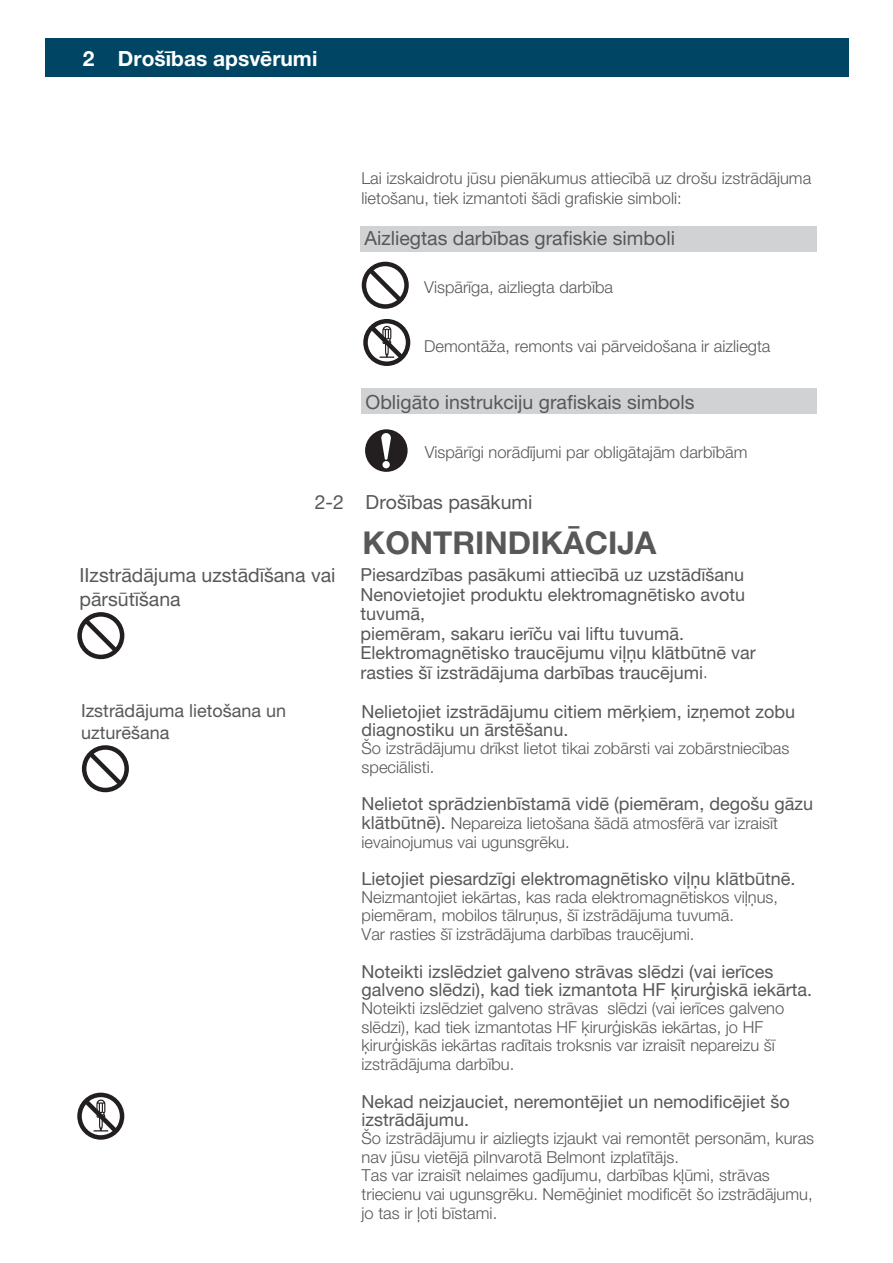
<style>
.page{position:relative;width:893px;height:1263px;background:#fff}
.page>*{position:absolute;margin:0;border:0;box-sizing:border-box;transform-origin:0 0}
.t1{font:700 31.5px "Helvetica Neue LT Pro";color:#57585a}
.t2{font:700 21px "Helvetica Neue LT Pro";color:#fff}
.t3{font:19.5px/23.4px "Helvetica Neue LT Pro";color:#57585a}
.t4{font:18px/19.5px "Helvetica Neue LT Pro";color:#57585a}
.t5{font:300 16.5px/18.8px "Helvetica Neue LT Pro";color:#57585a}
.s1{font-weight:300;font-size:16.5px}
.s2{font-weight:400;font-size:18px}
</style>
<div class="page">
<div style="left:45px;top:38px;width:803px;height:39px;background:#004563"></div>
<div style="left:362px;top:262px;width:47px;height:47px;border:4px solid #231f20;border-radius:50%"></div>
<svg style="left:364px;top:264px;width:43px;height:43px"></svg>
<div style="left:363px;top:319px;width:47px;height:47px;border:4px solid #231f20;border-radius:50%"></div>
<svg style="left:366px;top:321px;width:42px;height:43px"></svg>
<div style="left:365px;top:429px;width:43px;height:43px;background:#231f20;border-radius:50%"></div>
<svg style="left:381px;top:433px;width:10px;height:27px"></svg>
<div style="left:382px;top:461px;width:8px;height:7px;background:#fff;border-radius:50%"></div>
<div style="left:361px;top:226px;width:456px;height:25px;background:#d1d2d4"></div>
<div style="left:361px;top:388px;width:455px;height:25px;background:#d1d2d4"></div>
<div style="left:82px;top:745px;width:47px;height:47px;border:4px solid #231f20;border-radius:50%"></div>
<svg style="left:84px;top:747px;width:43px;height:43px"></svg>
<div style="left:77px;top:1093px;width:47px;height:47px;border:4px solid #231f20;border-radius:50%"></div>
<svg style="left:80px;top:1095px;width:42px;height:42px"></svg>
<div style="left:77px;top:612px;width:47px;height:47px;border:4px solid #231f20;border-radius:50%"></div>
<svg style="left:80px;top:614px;width:42px;height:43px"></svg>
<p class="t2" style="left:83px;top:46px;width:236px">2 Drošības apsvērumi</p>
<p class="t5" style="left:361px;top:168px;width:451px;line-height:19.8px">Lai izskaidrotu jūsu pienākumus attiecībā uz drošu izstrādājuma lietošanu, tiek izmantoti šādi grafiskie simboli:</p>
<p class="t3" style="left:364px;top:226px;width:312px">Aizliegtas darbības grafiskie simboli</p>
<p class="t5" style="left:424px;top:277px;width:190px">Vispārīga, aizliegta darbība</p>
<p class="t5" style="left:424px;top:337px;width:348px">Demontāža, remonts vai pārveidošana ir aizliegta</p>
<p class="t3" style="left:365px;top:389px;width:331px">Obligāto instrukciju grafiskais simbols</p>
<p class="t5" style="left:425px;top:442px;width:324px">Vispārīgi norādījumi par obligātajām darbībām</p>
<p class="t3" style="left:315px;top:490px;width:219px">2-2 Drošības pasākumi</p>
<h1 class="t1" style="left:363px;top:523px;width:295px">KONTRINDIKĀCIJA</h1>
<p class="t3" style="left:80px;top:563px;width:258px">IIzstrādājuma uzstādīšana vai pārsūtīšana</p>
<p class="t4" style="left:360px;top:564px;width:397px">Piesardzības pasākumi attiecībā uz uzstādīšanu Nenovietojiet produktu elektromagnētisko avotu tuvumā,<br>piemēram, sakaru ierīču vai liftu tuvumā.<br>Elektromagnētisko traucējumu viļņu klātbūtnē var rasties šī izstrādājuma darbības traucējumi<span class="s1">.</span></p>
<p class="t4" style="left:81px;top:699px;width:207px;line-height:21.6px">Izstrādājuma lietošana un uzturēšana</p>
<p class="t4" style="left:362px;top:701px;width:435px;line-height:18.8px">Nelietojiet izstrādājumu citiem mērķiem, izņemot zobu diagnostiku un ārstēšanu.</p>
<p class="t5" style="left:362px;top:738px;width:429px">Šo izstrādājumu drīkst lietot tikai zobārsti vai zobārstniecības speciālisti.</p>
<p class="t4" style="left:362px;top:793px;width:453px">Nelietot sprādzienbīstamā vidē (piemēram, degošu gāzu</p>
<p class="t5" style="left:362px;top:813px;width:418px"><span class="s2">klātbūtnē).</span> Nepareiza lietošana šādā atmosfērā var izraisīt ievainojumus vai ugunsgrēku.</p>
<p class="t4" style="left:362px;top:868px;width:435px">Lietojiet piesardzīgi elektromagnētisko viļņu klātbūtnē.</p>
<p class="t5" style="left:362px;top:887px;width:418px">Neizmantojiet iekārtas, kas rada elektromagnētiskos viļņus, piemēram, mobilos tālruņus, šī izstrādājuma tuvumā.<br>Var rasties šī izstrādājuma darbības traucējumi.</p>
<p class="t4" style="left:362px;top:961px;width:452px;line-height:18.8px">Noteikti izslēdziet galveno strāvas slēdzi (vai ierīces galveno slēdzi), kad tiek izmantota HF ķirurģiskā iekārta.</p>
<p class="t5" style="left:362px;top:998px;width:424px">Noteikti izslēdziet galveno strāvas slēdzi (vai ierīces galveno slēdzi), kad tiek izmantotas HF ķirurģiskās iekārtas, jo HF ķirurģiskās iekārtas radītais troksnis var izraisīt nepareizu šī izstrādājuma darbību.</p>
<p class="t4" style="left:362px;top:1091px;width:430px;line-height:18.8px">Nekad neizjauciet, neremontējiet un nemodificējiet šo izstrādājumu.</p>
<p class="t5" style="left:362px;top:1128px;width:454px">Šo izstrādājumu ir aizliegts izjaukt vai remontēt personām, kuras nav jūsu vietējā pilnvarotā Belmont izplatītājs.<br>Tas var izraisīt nelaimes gadījumu, darbības kļūmi, strāvas triecienu vai ugunsgrēku. Nemēģiniet modificēt šo izstrādājumu, jo tas ir ļoti bīstami.</p>
</div>
